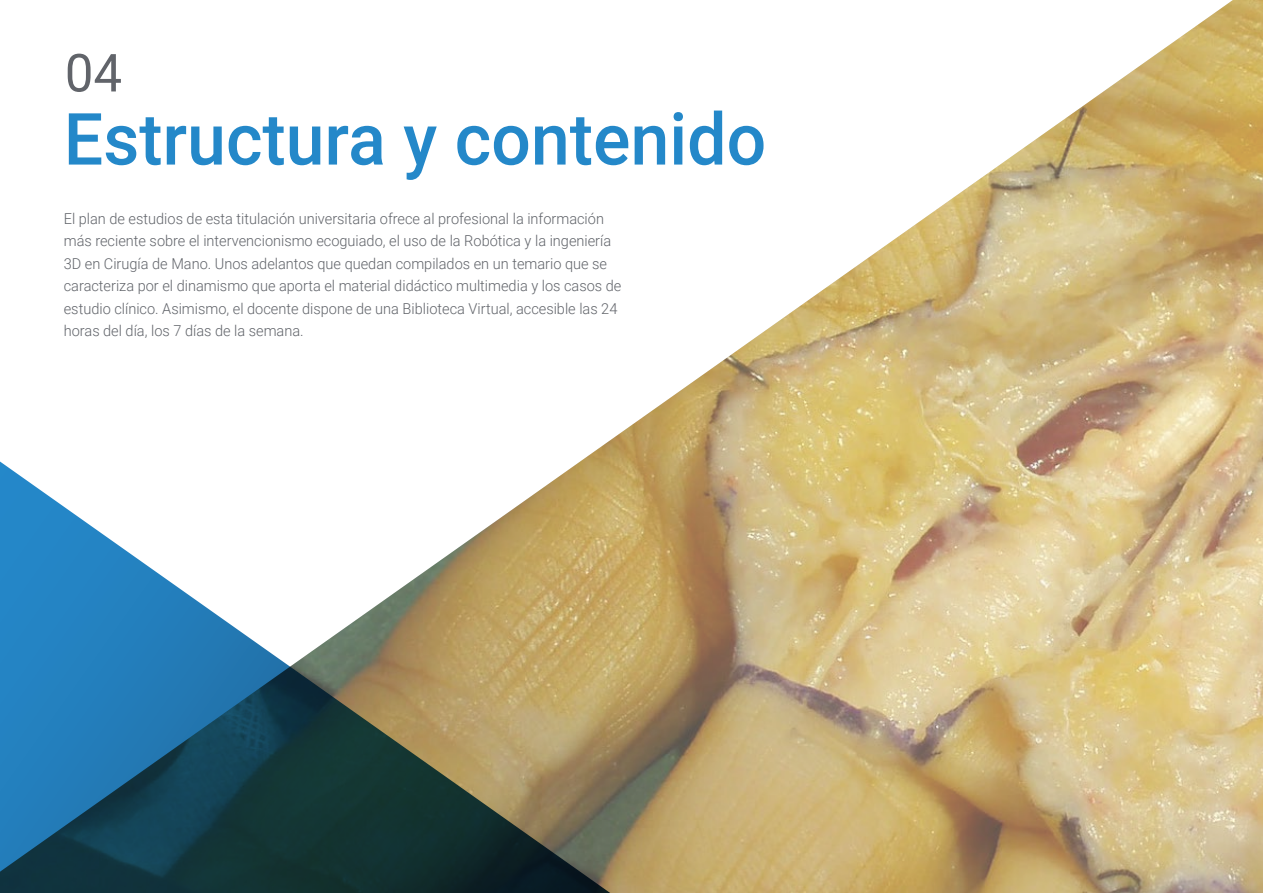
<style>
.page{position:relative;width:1263px;height:893px;background:#fff}
.page>*{position:absolute;margin:0;border:0;box-sizing:border-box;transform-origin:0 0}
.t1{font:500 72px "Roboto";color:#2488c9}
.t2{font:52.5px "Roboto";color:#61646a}
.t3{font:300 15px/22.5px "Roboto";color:#61646a}
</style>
<div class="page">
<img style="left:602px;top:0;width:661px;height:893px">
<svg style="left:0;top:446px;width:640px;height:447px"></svg>
<h2 class="t2" style="left:65px;top:36px;width:59px">04</h2>
<h1 class="t1" style="left:64px;top:89px;width:704px">Estructura y contenido</h1>
<p class="t3" style="left:64px;top:207px;width:559px">El plan de estudios de esta titulación universitaria ofrece al profesional la información más reciente sobre el intervencionismo ecoguiado, el uso de la Robótica y la ingeniería 3D en Cirugía de Mano. Unos adelantos que quedan compilados en un temario que se caracteriza por el dinamismo que aporta el material didáctico multimedia y los casos de estudio clínico. Asimismo, el docente dispone de una Biblioteca Virtual, accesible las 24 horas del día, los 7 días de la semana.</p>
</div>
